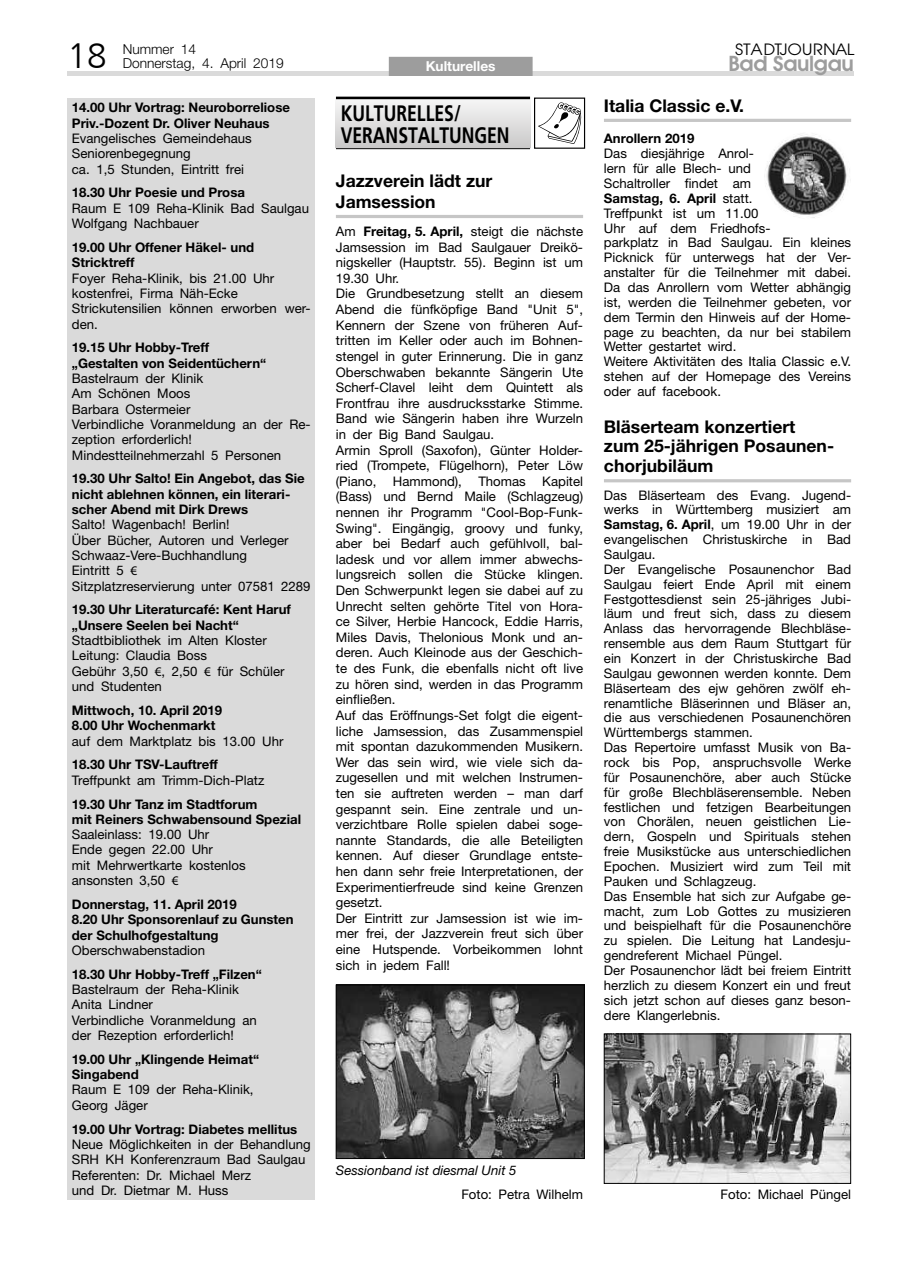
<style>
.page{position:relative;width:902px;height:1280px;background:#fff}
.page>*{position:absolute;margin:0;border:0;box-sizing:border-box;transform-origin:0 0}
.t1{font:300 35.1px "Frutiger";color:#000}
.t2{font:700 22.35px/21.8px "Frutiger";color:#000;scale:.78 1}
.t3{font:600 21.45px "Avant Garde Two BQ";letter-spacing:-.02em;color:#9d9d9d}
.t4{font:700 17.55px/19.6px "Helvetica Neue";color:#000}
.t5{font:16.35px "Avant Garde Two BQ";color:#000;scale:1.08 1}
.t6{font:300 13.65px/13.5px "Helvetica Neue";color:#000}
.t7{font:700 13.65px "Helvetica Neue";color:#fff}
.t8{font:13.2px/14.9px "Helvetica Neue";color:#000}
.t9{font:700 13.2px/15.3px "Helvetica Neue";color:#000}
.t10{font:italic 13.2px "Helvetica Neue";color:#000}
.s1{font-family:"Myriad Pro"}
.s2{font-weight:700}
</style>
<div class="page">
<div style="left:68px;top:71px;width:785px;height:5px;background:#dadada"></div>
<div style="left:389px;top:57px;width:143px;height:19px;background:#9d9d9d"></div>
<div style="left:68px;top:98px;width:247px;height:1101px;background:#dadada"></div>
<hr style="left:336px;top:215px;width:247px;height:3px;background:#c6c6c6">
<div style="left:336px;top:99px;width:194px;height:49px;background:linear-gradient(to bottom,#f6f6f6,#c9c8c8)"></div>
<div style="left:534px;top:98px;width:51px;height:51px;border:1px solid #000"></div>
<svg style="left:538px;top:102px;width:44px;height:42px"></svg>
<hr style="left:336px;top:97px;width:194px;height:2px;background:#000">
<hr style="left:336px;top:148px;width:194px;height:1px;background:#000">
<img style="left:338px;top:987px;width:244px;height:170px">
<div style="left:336px;top:985px;width:248px;height:174px;border:1px solid #000"></div>
<hr style="left:604px;top:119px;width:247px;height:3px;background:#c6c6c6">
<hr style="left:604px;top:479px;width:247px;height:3px;background:#c6c6c6">
<img style="left:764px;top:132px;width:87px;height:87px;border-radius:44px">
<img style="left:606px;top:1036px;width:242px;height:146px">
<div style="left:604px;top:1034px;width:246px;height:150px;border:1px solid #000"></div>
<h1 class="t1" style="left:68px;top:36px;width:41px">18</h1>
<p class="t6" style="left:123px;top:42px;width:162px">Nummer 14<br>Donnerstag, 4. April 2019</p>
<p class="t5" style="left:735px;top:40px;width:112px">STADTJOURNAL</p>
<p class="t7" style="left:425px;top:58px;width:71px">Kulturelles</p>
<h3 class="t3" style="left:728px;top:51px;width:127px">Bad Saulgau</h3>
<p class="t9" style="left:72px;top:100px;width:219px">14.00 Uhr Vortrag: Neuroborreliose<br>Priv.-Dozent Dr. Oliver Neuhaus</p>
<p class="t8" style="left:72px;top:130px;width:181px;line-height:15.3px">Evangelisches Gemeindehaus<br>Seniorenbegegnung<br>ca. 1,5 Stunden, Eintritt frei</p>
<p class="t9" style="left:72px;top:185px;width:175px">18.30 Uhr Poesie und Prosa</p>
<p class="t8" style="left:72px;top:200px;width:239px;line-height:15.3px">Raum E 109 Reha-Klinik Bad Saulgau<br>Wolfgang Nachbauer</p>
<p class="t9" style="left:72px;top:239px;width:184px">19.00 Uhr Offener Häkel- und<br>Stricktreff</p>
<p class="t8" style="left:72px;top:270px;width:240px;line-height:15.3px">Foyer Reha-Klinik, bis 21.00 Uhr kostenfrei, Firma Näh-Ecke<br>Strickutensilien können erworben wer&shy;den.</p>
<p class="t9" style="left:72px;top:340px;width:196px">19.15 Uhr Hobby-Treff „Gestalten von Seidentüchern“</p>
<p class="t8" style="left:72px;top:370px;width:240px;line-height:15.3px">Bastelraum der Klinik<br>Am Schönen Moos<br>Barbara Ostermeier<br>Verbindliche Voranmeldung an der Re&shy;zeption erforderlich!<br>Mindestteilnehmerzahl 5 Personen</p>
<p class="t9" style="left:72px;top:471px;width:234px">19.30 Uhr Salto! Ein Angebot, das Sie nicht ablehnen können, ein literari&shy;scher Abend mit Dirk Drews</p>
<p class="t8" style="left:72px;top:517px;width:240px;line-height:15.3px">Salto! Wagenbach! Berlin!<br>Über Bücher, Autoren und Verleger<br>Schwaaz-Vere-Buchhandlung<br>Eintritt 5 <span class="s1">€<br></span>Sitzplatzreservierung unter 07581 2289</p>
<p class="t9" style="left:72px;top:602px;width:220px">19.30 Uhr Literaturcafé: Kent Haruf „Unsere Seelen bei Nacht“</p>
<p class="t8" style="left:72px;top:632px;width:214px;line-height:15.3px">Stadtbibliothek im Alten Kloster<br>Leitung: Claudia Boss<br>Gebühr 3,50 <span class="s1">€</span>, 2,50 <span class="s1">€</span> für Schüler und Studenten</p>
<p class="t9" style="left:72px;top:702px;width:152px">Mittwoch, 10. April 2019<br>8.00 Uhr Wochenmarkt</p>
<p class="t8" style="left:72px;top:733px;width:213px">auf dem Marktplatz bis 13.00 Uhr</p>
<p class="t9" style="left:72px;top:757px;width:147px">18.30 Uhr TSV-Lauftreff</p>
<p class="t8" style="left:72px;top:772px;width:194px">Treffpunkt am Trimm-Dich-Platz</p>
<p class="t9" style="left:72px;top:796px;width:231px">19.30 Uhr Tanz im Stadtforum<br>mit Reiners Schwabensound Spezial</p>
<p class="t8" style="left:72px;top:826px;width:175px;line-height:15.3px">Saaleinlass: 19.00 Uhr<br>Ende gegen 22.00 Uhr<br>mit Mehrwertkarte kostenlos ansonsten 3,50 <span class="s1">€</span></p>
<p class="t9" style="left:72px;top:896px;width:223px">Donnerstag, 11. April 2019<br>8.20 Uhr Sponsorenlauf zu Gunsten der Schulhofgestaltung</p>
<p class="t8" style="left:72px;top:942px;width:135px">Oberschwabenstadion</p>
<p class="t9" style="left:72px;top:966px;width:191px">18.30 Uhr Hobby-Treff „Filzen“</p>
<p class="t8" style="left:72px;top:981px;width:186px;line-height:15.3px">Bastelraum der Reha-Klinik<br>Anita Lindner<br>Verbindliche Voranmeldung an der Rezeption erforderlich!</p>
<p class="t9" style="left:72px;top:1051px;width:189px">19.00 Uhr „Klingende Heimat“<br>Singabend</p>
<p class="t8" style="left:72px;top:1082px;width:183px;line-height:15.3px">Raum E 109 der Reha-Klinik,<br>Georg Jäger</p>
<p class="t9" style="left:72px;top:1121px;width:227px">19.00 Uhr Vortrag: Diabetes mellitus</p>
<p class="t8" style="left:72px;top:1136px;width:240px;line-height:15.3px">Neue Möglichkeiten in der Behandlung<br>SRH KH Konferenzraum Bad Saulgau<br>Referenten: Dr. Michael Merz<br>und Dr. Dietmar M. Huss</p>
<h2 class="t2" style="left:341px;top:102px;width:218px">KULTURELLES/<br>VERANSTALTUNGEN</h2>
<h3 class="t4" style="left:336px;top:170px;width:158px;line-height:20.4px">Jazzverein lädt zur<br>Jamsession</h3>
<p class="t8" style="left:336px;top:223px;width:249px;line-height:15.6px">Am <span class="s2">Freitag, 5. April,</span> steigt die nächste Jamsession im Bad Saulgauer Dreikö&shy;nigskeller (Hauptstr. 55). Beginn ist um 19.30 Uhr.<br>Die Grundbesetzung stellt an diesem Abend die fünfköpfige Band "Unit 5", Kennern der Szene von früheren Auf&shy;tritten im Keller oder auch im Bohnen&shy;stengel in guter Erinnerung. Die in ganz Oberschwaben bekannte Sängerin Ute Scherf-Clavel leiht dem Quintett als Frontfrau ihre ausdrucksstarke Stimme.<br>Band wie Sängerin haben ihre Wurzeln in der Big Band Saulgau.<br>Armin Sproll (Saxofon), Günter Holder&shy;ried (Trompete, Flügelhorn), Peter Löw (Piano, Hammond), Thomas Kapitel (Bass) und Bernd Maile (Schlagzeug) nennen ihr Programm "Cool-Bop-Funk-Swing". Eingängig, groovy und funky, aber bei Bedarf auch gefühlvoll, bal&shy;ladesk und vor allem immer abwechs&shy;lungsreich sollen die Stücke klingen.<br>Den Schwerpunkt legen sie dabei auf zu Unrecht selten gehörte Titel von Hora&shy;ce Silver, Herbie Hancock, Eddie Harris, Miles Davis, Thelonious Monk und an&shy;deren. Auch Kleinode aus der Geschich&shy;te des Funk, die ebenfalls nicht oft live zu hören sind, werden in das Programm einfließen.<br>Auf das Eröffnungs-Set folgt die eigent&shy;liche Jamsession, das Zusammenspiel mit spontan dazukommenden Musikern.<br>Wer das sein wird, wie viele sich da&shy;zugesellen und mit welchen Instrumen&shy;ten sie auftreten werden – man darf gespannt sein. Eine zentrale und un&shy;verzichtbare Rolle spielen dabei soge&shy;nannte Standards, die alle Beteiligten kennen. Auf dieser Grundlage entste&shy;hen dann sehr freie Interpretationen, der Experimentierfreude sind keine Grenzen gesetzt.<br>Der Eintritt zur Jamsession ist wie im&shy;mer frei, der Jazzverein freut sich über eine Hutspende. Vorbeikommen lohnt sich in jedem Fall!</p>
<h3 class="t4" style="left:604px;top:95px;width:141px">Italia Classic e.V.</h3>
<p class="t9" style="left:604px;top:131px;width:92px">Anrollern 2019</p>
<p class="t8" style="left:604px;top:146px;width:249px">Das diesjährige Anrol-<br>lern für alle Blech- und<br>Schaltroller findet am<br><span class="s2">Samstag, 6. April</span> statt.<br>Treffpunkt ist um 11.00<br>Uhr auf dem Friedhofs-<br>parkplatz in Bad Saulgau. Ein kleines<br>Picknick für unterwegs hat der Ver&shy;anstalter für die Teilnehmer mit dabei.<br>Da das Anrollern vom Wetter abhängig ist, werden die Teilnehmer gebeten, vor dem Termin den Hinweis auf der Home&shy;page zu beachten, da nur bei stabilem<br>Wetter gestartet wird.<br>Weitere Aktivitäten des Italia Classic e.V. stehen auf der Homepage des Vereins oder auf facebook.</p>
<h3 class="t4" style="left:604px;top:416px;width:232px">Bläserteam konzertiert zum 25-jährigen Posaunen&shy;chorjubiläum</h3>
<p class="t8" style="left:604px;top:487px;width:249px">Das Bläserteam des Evang. Jugend&shy;werks in Württemberg musiziert am <span class="s2">Samstag, 6. April</span>, um 19.00 Uhr in der evangelischen Christuskirche in Bad Saulgau.<br>Der Evangelische Posaunenchor Bad Saulgau feiert Ende April mit einem Festgottesdienst sein 25-jähriges Jubi&shy;läum und freut sich, dass zu diesem Anlass das hervorragende Blechbläse&shy;rensemble aus dem Raum Stuttgart für ein Konzert in der Christuskirche Bad Saulgau gewonnen werden konnte. Dem Bläserteam des ejw gehören zwölf eh&shy;renamtliche Bläserinnen und Bläser an, die aus verschiedenen Posaunenchören Württembergs stammen.<br>Das Repertoire umfasst Musik von Ba&shy;rock bis Pop, anspruchsvolle Werke für Posaunenchöre, aber auch Stücke für große Blechbläserensemble. Neben festlichen und fetzigen Bearbeitungen von Chorälen, neuen geistlichen Lie&shy;dern, Gospeln und Spirituals stehen freie Musikstücke aus unterschiedlichen Epochen. Musiziert wird zum Teil mit Pauken und Schlagzeug.<br>Das Ensemble hat sich zur Aufgabe ge&shy;macht, zum Lob Gottes zu musizieren und beispielhaft für die Posaunenchöre zu spielen. Die Leitung hat Landesju&shy;gendreferent Michael Püngel.<br>Der Posaunenchor lädt bei freiem Eintritt herzlich zu diesem Konzert ein und freut sich jetzt schon auf dieses ganz beson&shy;dere Klangerlebnis.</p>
<p class="t10" style="left:336px;top:1162px;width:182px">Sessionband ist diesmal Unit 5</p>
<p class="t8" style="left:461px;top:1187px;width:123px">Foto: Petra Wilhelm</p>
<p class="t8" style="left:720px;top:1187px;width:132px">Foto: Michael Püngel</p>
</div>
